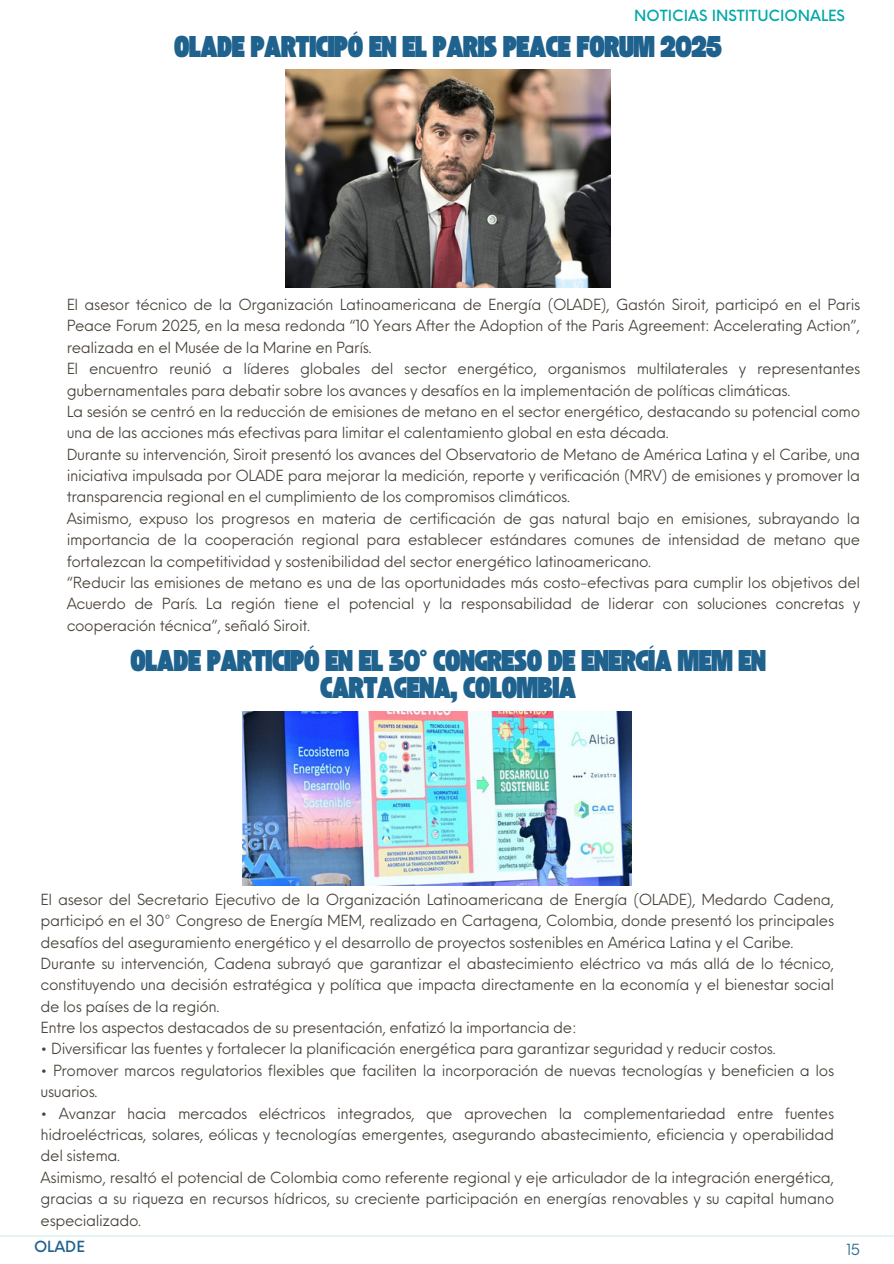
<style>
.page{position:relative;width:894px;height:1264px;background:#fff}
.page>*{position:absolute;margin:0;border:0;box-sizing:border-box;transform-origin:0 0}
.t1{font:21px/27px "TAN St Canard Display";letter-spacing:-.02em;color:#1f628e;text-align:center}
.t2{font:15px/21.5px "Neue Einstellung";letter-spacing:-.025em;color:#474038}
.t3{font:500 15px "Neue Einstellung";color:#00a8a8}
.t4{font:500 15px "Neue Einstellung";color:#1f628e}
.t5{font:15px "Neue Einstellung";color:#1f628e}
</style>
<div class="page">
<hr style="left:0;top:1235px;width:893px;height:1px;background:#00a8a8">
<img style="left:286px;top:69px;width:324px;height:219px">
<img style="left:242px;top:711px;width:389px;height:174px">
<p class="t3" style="left:634px;top:2px;width:212px">NOTICIAS INSTITUCIONALES</p>
<h1 class="t1" style="left:174px;top:35px;width:549px">OLADE PARTICIPÓ EN EL PARIS PEACE FORUM 2025</h1>
<p class="t2" style="left:67px;top:292px;width:794px">El asesor técnico de la Organización Latinoamericana de Energía (OLADE), Gastón Siroit, participó en el Paris Peace Forum 2025, en la mesa redonda “10 Years After the Adoption of the Paris Agreement: Accelerating Action”, realizada en el Musée de la Marine en París.<br>El encuentro reunió a líderes globales del sector energético, organismos multilaterales y representantes gubernamentales para debatir sobre los avances y desafíos en la implementación de políticas climáticas.<br>La sesión se centró en la reducción de emisiones de metano en el sector energético, destacando su potencial como una de las acciones más efectivas para limitar el calentamiento global en esta década.<br>Durante su intervención, Siroit presentó los avances del Observatorio de Metano de América Latina y el Caribe, una iniciativa impulsada por OLADE para mejorar la medición, reporte y verificación (MRV) de emisiones y promover la transparencia regional en el cumplimiento de los compromisos climáticos.<br>Asimismo, expuso los progresos en materia de certificación de gas natural bajo en emisiones, subrayando la importancia de la cooperación regional para establecer estándares comunes de intensidad de metano que fortalezcan la competitividad y sostenibilidad del sector energético latinoamericano.<br>“Reducir las emisiones de metano es una de las oportunidades más costo-efectivas para cumplir los objetivos del Acuerdo de París. La región tiene el potencial y la responsabilidad de liderar con soluciones concretas y cooperación técnica”, señaló Siroit.</p>
<h1 class="t1" style="left:130px;top:649px;width:637px">OLADE PARTICIPÓ EN EL 30° CONGRESO DE ENERGÍA MEM EN<br>CARTAGENA, COLOMBIA</h1>
<p class="t2" style="left:41px;top:887px;width:794px">El asesor del Secretario Ejecutivo de la Organización Latinoamericana de Energía (OLADE), Medardo Cadena, participó en el 30° Congreso de Energía MEM, realizado en Cartagena, Colombia, donde presentó los principales desafíos del aseguramiento energético y el desarrollo de proyectos sostenibles en América Latina y el Caribe.<br>Durante su intervención, Cadena subrayó que garantizar el abastecimiento eléctrico va más allá de lo técnico, constituyendo una decisión estratégica y política que impacta directamente en la economía y el bienestar social de los países de la región.<br>Entre los aspectos destacados de su presentación, enfatizó la importancia de:</p>
<p class="t2" style="left:41px;top:1036px;width:736px">• Diversificar las fuentes y fortalecer la planificación energética para garantizar seguridad y reducir costos.</p>
<p class="t2" style="left:41px;top:1058px;width:794px">• Promover marcos regulatorios flexibles que faciliten la incorporación de nuevas tecnologías y beneficien a los usuarios.</p>
<p class="t2" style="left:41px;top:1100px;width:794px">• Avanzar hacia mercados eléctricos integrados, que aprovechen la complementariedad entre fuentes hidroeléctricas, solares, eólicas y tecnologías emergentes, asegurando abastecimiento, eficiencia y operabilidad del sistema.<br>Asimismo, resaltó el potencial de Colombia como referente regional y eje articulador de la integración energética, gracias a su riqueza en recursos hídricos, su creciente participación en energías renovables y su capital humano especializado.</p>
<p class="t4" style="left:34px;top:1232px;width:52px">OLADE</p>
<p class="t5" style="left:846px;top:1236px;width:15px">15</p>
</div>
